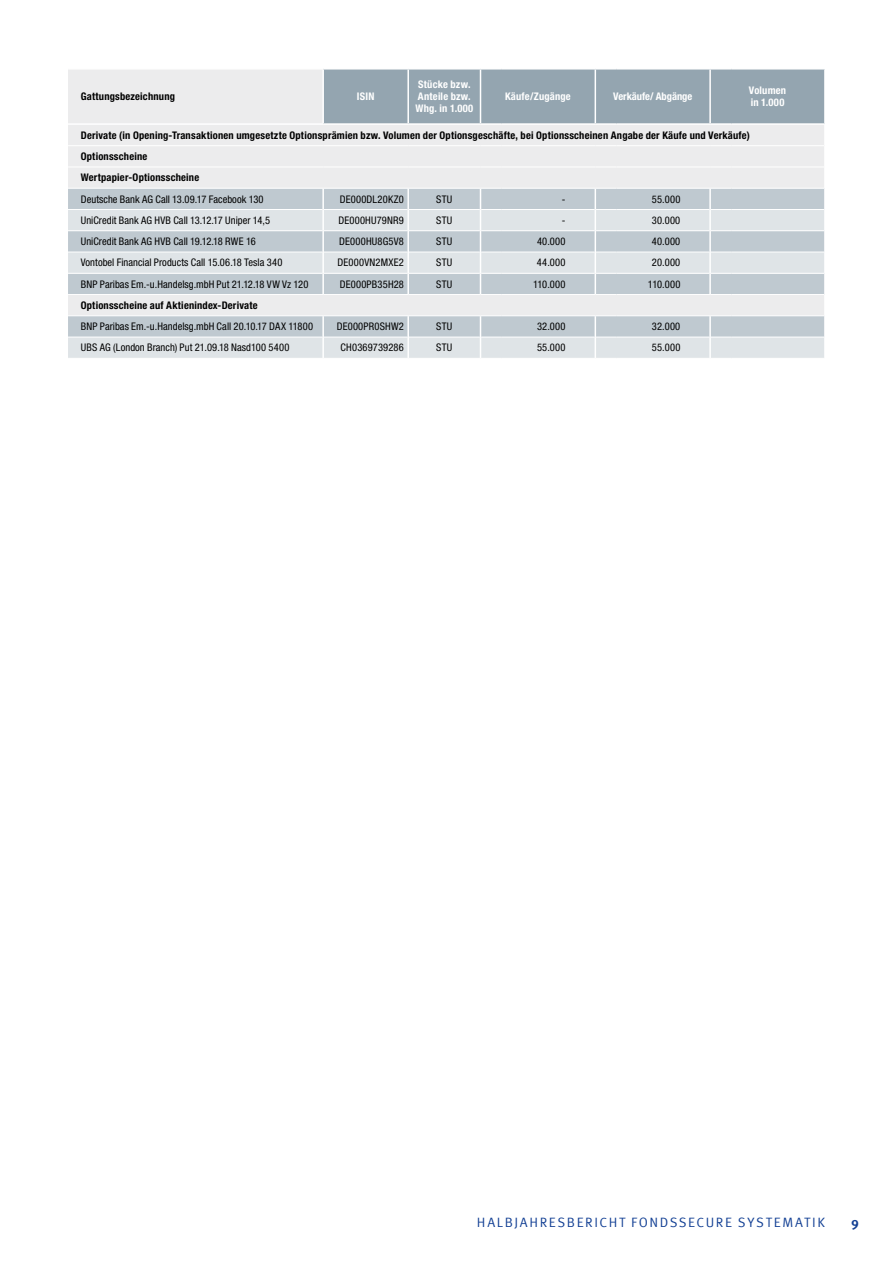
<style>
.page{position:relative;width:893px;height:1263px;background:#fff}
.page>*{position:absolute;margin:0;border:0;box-sizing:border-box;transform-origin:0 0}
.t1{font:13.5px "Meta Offc Pro Norm";letter-spacing:.115em;color:#134094}
.t2{font:700 13.5px "Meta Offc Pro";color:#134094}
.t3{font:condensed 10.5px "Helvetica Neue LTW1 G";letter-spacing:.015em;color:#000}
.t4{font:700 condensed 10.5px/21.3px "Helvetica Neue LTW1 G";letter-spacing:.02em;color:#000}
.t5{font:700 condensed 10.5px/11.7px "Helvetica Neue LTW1 G";letter-spacing:.015em;color:#fff}
</style>
<div class="page">
<div style="left:68px;top:69px;width:255px;height:55px;background:#ececed"></div>
<div style="left:324px;top:70px;width:500px;height:53px;background:#94a5b0"></div>
<div style="left:68px;top:125px;width:756px;height:63px;background:#ececed"></div>
<div style="left:68px;top:146px;width:757px;height:21px;background:#ececed"></div>
<div style="left:68px;top:189px;width:756px;height:20px;background:#bfc9d0"></div>
<svg style="left:68px;top:210px;width:340px;height:148px;background:#d3d9de"></svg>
<svg style="left:408px;top:210px;width:416px;height:148px;background:#d4dade"></svg>
<hr style="left:68px;top:68px;width:255px;height:2px;background:#fff">
<hr style="left:68px;top:145px;width:255px;height:1px;background:#fff">
<hr style="left:323px;top:145px;width:85px;height:1px;background:#fff">
<hr style="left:408px;top:145px;width:72px;height:1px;background:#fff">
<svg style="left:480px;top:145px;width:22px;height:1px"></svg>
<hr style="left:502px;top:145px;width:93px;height:1px;background:#fff">
<svg style="left:595px;top:145px;width:22px;height:1px"></svg>
<hr style="left:617px;top:145px;width:93px;height:1px;background:#fff">
<svg style="left:710px;top:145px;width:21px;height:1px"></svg>
<hr style="left:731px;top:145px;width:93px;height:1px;background:#fff">
<hr style="left:68px;top:167px;width:255px;height:1px;background:#fff">
<hr style="left:323px;top:167px;width:85px;height:1px;background:#fff">
<hr style="left:408px;top:167px;width:72px;height:1px;background:#fff">
<svg style="left:480px;top:167px;width:22px;height:1px"></svg>
<hr style="left:502px;top:167px;width:93px;height:1px;background:#fff">
<svg style="left:595px;top:167px;width:22px;height:1px"></svg>
<hr style="left:617px;top:167px;width:93px;height:1px;background:#fff">
<svg style="left:710px;top:167px;width:21px;height:1px"></svg>
<hr style="left:731px;top:167px;width:93px;height:1px;background:#fff">
<hr style="left:68px;top:230px;width:254px;height:1px;background:#fff">
<hr style="left:324px;top:230px;width:83px;height:1px;background:#fff">
<hr style="left:68px;top:252px;width:254px;height:1px;background:#fff">
<hr style="left:324px;top:252px;width:83px;height:1px;background:#fff">
<hr style="left:68px;top:273px;width:254px;height:1px;background:#fff">
<hr style="left:324px;top:273px;width:83px;height:1px;background:#fff">
<hr style="left:68px;top:294px;width:255px;height:1px;background:#fff">
<hr style="left:323px;top:294px;width:85px;height:1px;background:#fff">
<hr style="left:68px;top:315px;width:255px;height:1px;background:#fff">
<hr style="left:323px;top:315px;width:85px;height:1px;background:#fff">
<hr style="left:68px;top:337px;width:254px;height:1px;background:#fff">
<hr style="left:324px;top:337px;width:83px;height:1px;background:#fff">
<svg style="left:710px;top:188px;width:21px;height:1px"></svg>
<hr style="left:409px;top:230px;width:71px;height:1px;background:#fff">
<hr style="left:502px;top:230px;width:93px;height:1px;background:#fff">
<hr style="left:617px;top:230px;width:92px;height:1px;background:#fff">
<svg style="left:711px;top:230px;width:20px;height:1px"></svg>
<hr style="left:731px;top:230px;width:93px;height:1px;background:#fff">
<hr style="left:409px;top:252px;width:71px;height:1px;background:#fff">
<hr style="left:502px;top:252px;width:93px;height:1px;background:#fff">
<hr style="left:617px;top:252px;width:92px;height:1px;background:#fff">
<svg style="left:711px;top:252px;width:20px;height:1px"></svg>
<hr style="left:731px;top:252px;width:93px;height:1px;background:#fff">
<hr style="left:409px;top:273px;width:71px;height:1px;background:#fff">
<hr style="left:502px;top:273px;width:93px;height:1px;background:#fff">
<hr style="left:617px;top:273px;width:92px;height:1px;background:#fff">
<svg style="left:711px;top:273px;width:20px;height:1px"></svg>
<hr style="left:731px;top:273px;width:93px;height:1px;background:#fff">
<hr style="left:408px;top:294px;width:72px;height:1px;background:#fff">
<hr style="left:502px;top:294px;width:93px;height:1px;background:#fff">
<hr style="left:617px;top:294px;width:93px;height:1px;background:#fff">
<svg style="left:710px;top:294px;width:21px;height:1px"></svg>
<hr style="left:731px;top:294px;width:93px;height:1px;background:#fff">
<hr style="left:408px;top:315px;width:72px;height:1px;background:#fff">
<hr style="left:502px;top:315px;width:93px;height:1px;background:#fff">
<hr style="left:617px;top:315px;width:93px;height:1px;background:#fff">
<svg style="left:710px;top:315px;width:21px;height:1px"></svg>
<hr style="left:731px;top:315px;width:93px;height:1px;background:#fff">
<hr style="left:409px;top:337px;width:71px;height:1px;background:#fff">
<hr style="left:502px;top:337px;width:93px;height:1px;background:#fff">
<hr style="left:617px;top:337px;width:92px;height:1px;background:#fff">
<svg style="left:711px;top:337px;width:20px;height:1px"></svg>
<hr style="left:731px;top:337px;width:93px;height:1px;background:#fff">
<hr style="left:68px;top:123px;width:255px;height:2px;background:#fff">
<hr style="left:322px;top:189px;width:2px;height:20px;background:#fff">
<hr style="left:322px;top:209px;width:2px;height:22px;background:#fff">
<hr style="left:322px;top:231px;width:2px;height:21px;background:#fff">
<hr style="left:322px;top:252px;width:2px;height:21px;background:#fff">
<hr style="left:322px;top:273px;width:2px;height:21px;background:#fff">
<hr style="left:322px;top:316px;width:2px;height:21px;background:#fff">
<hr style="left:322px;top:337px;width:2px;height:21px;background:#fff">
<hr style="left:322px;top:70px;width:2px;height:53px;background:#fff">
<hr style="left:709px;top:70px;width:2px;height:53px;background:#fff">
<hr style="left:407px;top:70px;width:2px;height:53px;background:#fff">
<hr style="left:480px;top:70px;width:1px;height:53px;background:#fff">
<hr style="left:595px;top:70px;width:1px;height:53px;background:#fff">
<hr style="left:824px;top:146px;width:2px;height:21px;background:#fff">
<hr style="left:407px;top:189px;width:2px;height:20px;background:#fff">
<hr style="left:709px;top:189px;width:2px;height:20px;background:#fff">
<hr style="left:407px;top:209px;width:2px;height:22px;background:#fff">
<hr style="left:709px;top:209px;width:2px;height:22px;background:#fff">
<hr style="left:407px;top:231px;width:2px;height:21px;background:#fff">
<hr style="left:709px;top:231px;width:2px;height:21px;background:#fff">
<hr style="left:407px;top:252px;width:2px;height:21px;background:#fff">
<hr style="left:709px;top:252px;width:2px;height:21px;background:#fff">
<hr style="left:407px;top:273px;width:2px;height:21px;background:#fff">
<svg style="left:480px;top:188px;width:22px;height:107px;background:#d1d8dd"></svg>
<svg style="left:595px;top:188px;width:22px;height:107px;background:#d0d8dc"></svg>
<hr style="left:709px;top:273px;width:2px;height:21px;background:#fff">
<hr style="left:407px;top:316px;width:2px;height:21px;background:#fff">
<hr style="left:709px;top:316px;width:2px;height:21px;background:#fff">
<hr style="left:407px;top:337px;width:2px;height:21px;background:#fff">
<svg style="left:480px;top:315px;width:22px;height:43px"></svg>
<svg style="left:595px;top:315px;width:22px;height:43px"></svg>
<hr style="left:709px;top:337px;width:2px;height:21px;background:#fff">
<p class="t4" style="left:81px;top:86px;width:96px">Gattungsbezeichnung</p>
<p class="t5" style="left:357px;top:91px;width:19px">ISIN</p>
<p class="t5" style="left:415px;top:79px;width:59px">Stücke bzw.<br>Anteile bzw.<br>Whg. in 1.000</p>
<p class="t5" style="left:505px;top:91px;width:67px">Käufe/Zugänge</p>
<p class="t5" style="left:613px;top:91px;width:81px">Verkäufe/ Abgänge</p>
<p class="t5" style="left:749px;top:85px;width:39px">Volumen in 1.000</p>
<p class="t4" style="left:81px;top:124px;width:671px">Derivate (in Opening-Transaktionen umgesetzte Optionsprämien bzw. Volumen der Optionsgeschäfte, bei Optionsscheinen Angabe der Käufe und Verkäufe)<br>Optionsscheine<br>Wertpapier-Optionsscheine</p>
<p class="t3" style="left:81px;top:193px;width:184px">Deutsche Bank AG Call 13.09.17 Facebook 130</p>
<p class="t3" style="left:340px;top:193px;width:66px">DE000DL20KZ0</p>
<p class="t3" style="left:436px;top:193px;width:18px">STU</p>
<p class="t3" style="left:562px;top:193px;width:5px">-</p>
<p class="t3" style="left:652px;top:193px;width:30px">55.000</p>
<p class="t3" style="left:81px;top:214px;width:191px">UniCredit Bank AG HVB Call 13.12.17 Uniper 14,5</p>
<p class="t3" style="left:338px;top:214px;width:67px">DE000HU79NR9</p>
<p class="t3" style="left:436px;top:214px;width:18px">STU</p>
<p class="t3" style="left:562px;top:214px;width:5px">-</p>
<p class="t3" style="left:652px;top:214px;width:30px">30.000</p>
<p class="t3" style="left:81px;top:235px;width:176px">UniCredit Bank AG HVB Call 19.12.18 RWE 16</p>
<p class="t3" style="left:339px;top:235px;width:66px">DE000HU8G5V8</p>
<p class="t3" style="left:436px;top:235px;width:18px">STU</p>
<p class="t3" style="left:537px;top:235px;width:30px">40.000</p>
<p class="t3" style="left:652px;top:235px;width:30px">40.000</p>
<p class="t3" style="left:81px;top:256px;width:203px">Vontobel Financial Products Call 15.06.18 Tesla 340</p>
<p class="t3" style="left:338px;top:256px;width:68px">DE000VN2MXE2</p>
<p class="t3" style="left:436px;top:256px;width:18px">STU</p>
<p class="t3" style="left:537px;top:256px;width:30px">44.000</p>
<p class="t3" style="left:652px;top:256px;width:30px">20.000</p>
<p class="t3" style="left:81px;top:278px;width:229px">BNP Paribas Em.-u.Handelsg.mbH Put 21.12.18 VW Vz 120</p>
<p class="t3" style="left:340px;top:278px;width:66px">DE000PB35H28</p>
<p class="t3" style="left:436px;top:278px;width:18px">STU</p>
<p class="t3" style="left:533px;top:278px;width:34px">110.000</p>
<p class="t3" style="left:648px;top:278px;width:34px">110.000</p>
<p class="t4" style="left:81px;top:295px;width:178px">Optionsscheine auf Aktienindex-Derivate</p>
<p class="t3" style="left:81px;top:320px;width:234px">BNP Paribas Em.-u.Handelsg.mbH Call 20.10.17 DAX 11800</p>
<p class="t3" style="left:337px;top:320px;width:69px">DE000PR0SHW2</p>
<p class="t3" style="left:436px;top:320px;width:18px">STU</p>
<p class="t3" style="left:537px;top:320px;width:30px">32.000</p>
<p class="t3" style="left:652px;top:320px;width:30px">32.000</p>
<p class="t3" style="left:81px;top:342px;width:210px">UBS AG (London Branch) Put 21.09.18 Nasd100 5400</p>
<p class="t3" style="left:341px;top:342px;width:65px">CH0369739286</p>
<p class="t3" style="left:436px;top:342px;width:18px">STU</p>
<p class="t3" style="left:537px;top:342px;width:30px">55.000</p>
<p class="t3" style="left:652px;top:342px;width:30px">55.000</p>
<p class="t1" style="left:477px;top:1211px;width:288px">HALBJAHRESBERICHT FONDSSECURE SYSTE</p>
<p class="t1" style="left:782px;top:1211px;width:44px">MATI K</p>
<p class="t2" style="left:851px;top:1214px;width:9px">9</p>
</div>
